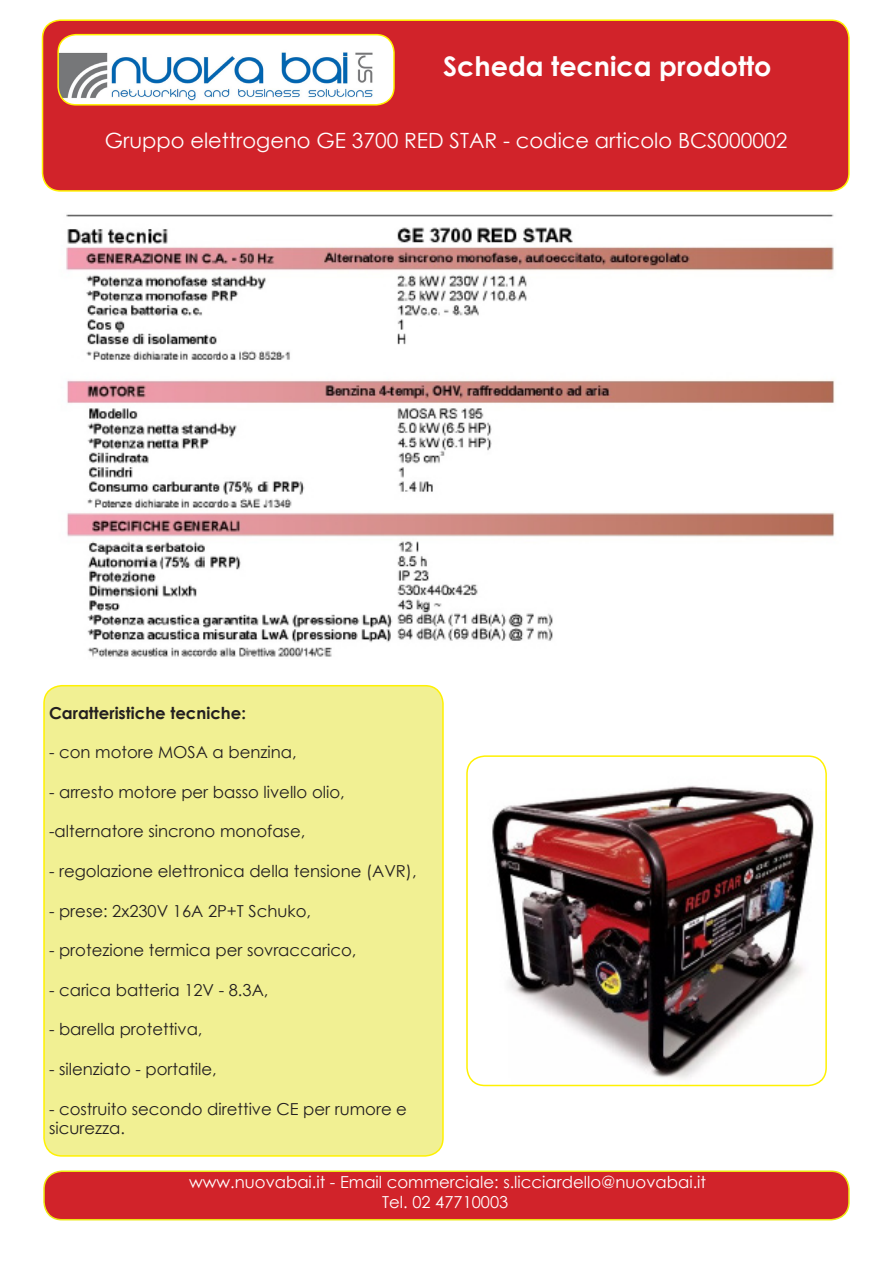
<style>
.page{position:relative;width:893px;height:1263px;background:#fff}
.page>*{position:absolute;margin:0;border:0;box-sizing:border-box;transform-origin:0 0}
.t1{font:700 27px "Century Gothic";color:#fff}
.t2{font:21px "Century Gothic";color:#fff}
.t3{font:16.5px/19.8px "Century Gothic";color:#231f20}
.t4{font:16.5px "Century Gothic";color:#fff}
.t5{font:700 16.5px "Century Gothic";color:#231f20}
</style>
<div class="page">
<div style="left:43px;top:20px;width:806px;height:171px;background:#d1232a;border-radius:18px"></div>
<div style="left:42px;top:19px;width:808px;height:173px;border:2px solid #fff101;border-radius:18px"></div>
<img style="left:66px;top:214px;width:769px;height:443px">
<img style="left:467px;top:756px;width:359px;height:329px">
<div style="left:466px;top:755px;width:361px;height:331px;border:2px solid #fff101;border-radius:18px"></div>
<div style="left:44px;top:686px;width:399px;height:470px;background:#f1f093;border-radius:18px"></div>
<div style="left:43px;top:685px;width:401px;height:472px;border:2px solid #fff101;border-radius:18px"></div>
<div style="left:44px;top:1171px;width:805px;height:49px;background:#d1232a;border-radius:18px"></div>
<div style="left:43px;top:1170px;width:807px;height:50px;border:2px solid #ece810;border-radius:18px"></div>
<img style="left:58px;top:35px;width:334px;height:68px">
<div style="left:57px;top:34px;width:338px;height:72px;border:2px solid #fff101;border-radius:18px"></div>
<p class="t1" style="left:443px;top:46px;width:330px">Scheda tecnica prodotto</p>
<p class="t2" style="left:105px;top:125px;width:684px">Gruppo elettrogeno GE 3700 RED STAR - codice articolo BCS000002</p>
<p class="t5" style="left:49px;top:700px;width:199px">Caratteristiche tecniche:</p>
<p class="t3" style="left:49px;top:742px;width:249px">- con motore MOSA a benzina,</p>
<p class="t3" style="left:49px;top:782px;width:297px">- arresto motore per basso livello olio,</p>
<p class="t3" style="left:49px;top:821px;width:258px">-alternatore sincrono monofase,</p>
<p class="t3" style="left:49px;top:861px;width:369px">- regolazione elettronica della tensione (AVR),</p>
<p class="t3" style="left:49px;top:900px;width:264px">- prese: 2x230V 16A 2P+T Schuko,</p>
<p class="t3" style="left:49px;top:940px;width:309px">- protezione termica per sovraccarico,</p>
<p class="t3" style="left:49px;top:980px;width:221px">- carica batteria 12V - 8.3A,</p>
<p class="t3" style="left:49px;top:1019px;width:155px">- barella protettiva,</p>
<p class="t3" style="left:49px;top:1059px;width:169px">- silenziato - portatile,</p>
<p class="t3" style="left:49px;top:1098px;width:359px">- costruito secondo direttive CE per rumore e sicurezza.</p>
<p class="t4" style="left:189px;top:1171px;width:519px">www.nuovabai.it - Email commerciale: s.licciardello@nuovabai.it</p>
<p class="t4" style="left:382px;top:1190px;width:128px">Tel. 02 47710003</p>
</div>
